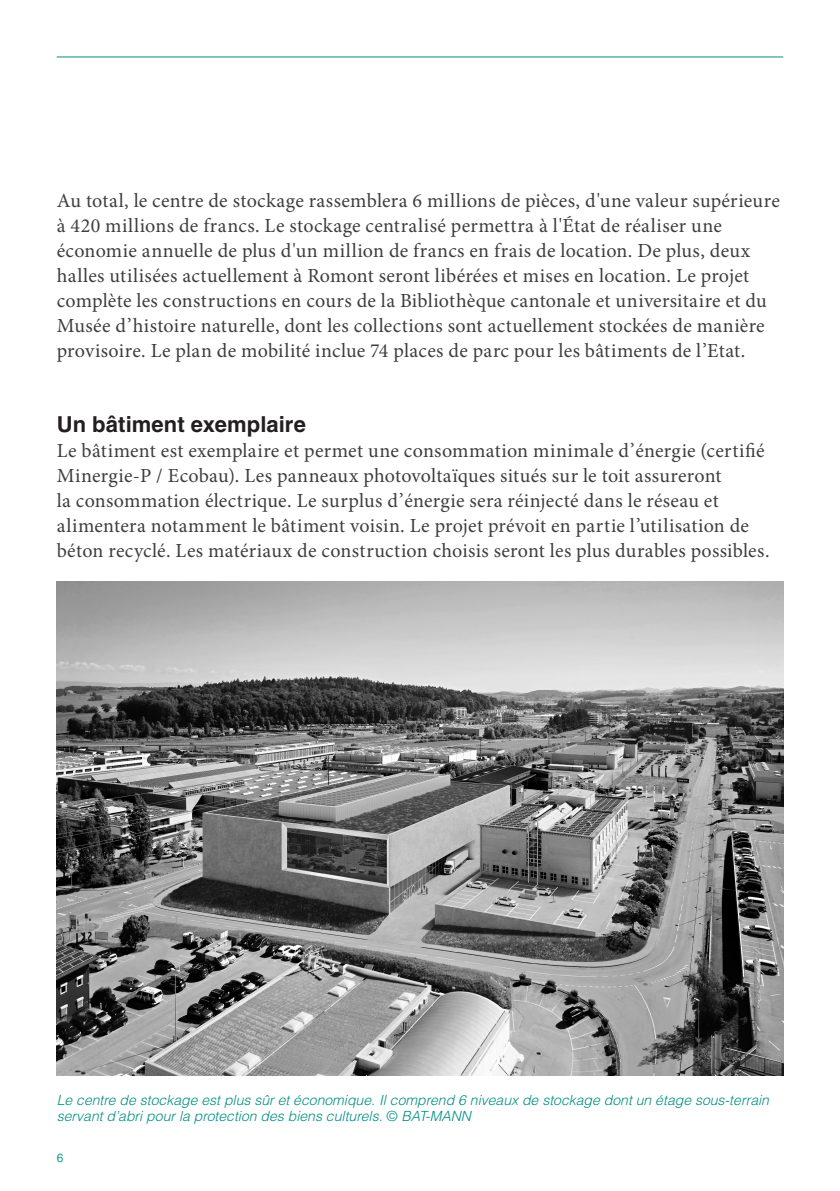
<style>
.page{position:relative;width:840px;height:1191px;background:#fff}
.page>*{position:absolute;margin:0;border:0;box-sizing:border-box;transform-origin:0 0}
.t1{font:700 22px "Helvetica LT Pro";letter-spacing:.005em;color:#231f20}
.t2{font:20px/25px "Minion Pro";letter-spacing:.01em;color:#3e3e3f}
.t3{font:italic 300 14px/16.8px "Helvetica LT Pro";color:#008e83}
.t4{font:12px "Helvetica LT Pro";color:#1c9a8f}
</style>
<div class="page">
<hr style="left:57px;top:57px;width:725px;height:1px;background:#008e83">
<img style="left:57px;top:582px;width:725px;height:493px">
<p class="t2" style="left:57px;top:188px;width:724px">Au total, le centre de stockage rassemblera 6 millions de pièces, d'une valeur supérieure à 420 millions de francs. Le stockage centralisé permettra à l'État de réaliser une économie annuelle de plus d'un million de francs en frais de location. De plus, deux halles utilisées actuellement à Romont seront libérées et mises en location. Le projet complète les constructions en cours de la Bibliothèque cantonale et universitaire et du Musée d’histoire naturelle, dont les collections sont actuellement stockées de manière provisoire. Le plan de mobilité inclue 74 places de parc pour les bâtiments de l’Etat.</p>
<p class="t1" style="left:57px;top:411px;width:250px">Un bâtiment exemplaire</p>
<p class="t2" style="left:57px;top:438px;width:714px">Le bâtiment est exemplaire et permet une consommation minimale d’énergie (certifié Minergie-P / Ecobau). Les panneaux photovoltaïques situés sur le toit assureront<br>la consommation électrique. Le surplus d’énergie sera réinjecté dans le réseau et alimentera notamment le bâtiment voisin. Le projet prévoit en partie l’utilisation de béton recyclé. Les matériaux de construction choisis seront les plus durables possibles.</p>
<p class="t3" style="left:57px;top:1091px;width:713px">Le centre de stockage est plus sûr et économique. Il comprend 6 niveaux de stockage dont un étage sous-terrain servant d’abri pour la protection des biens culturels. © BAT-MANN</p>
<p class="t4" style="left:57px;top:1150px;width:8px">6</p>
</div>
